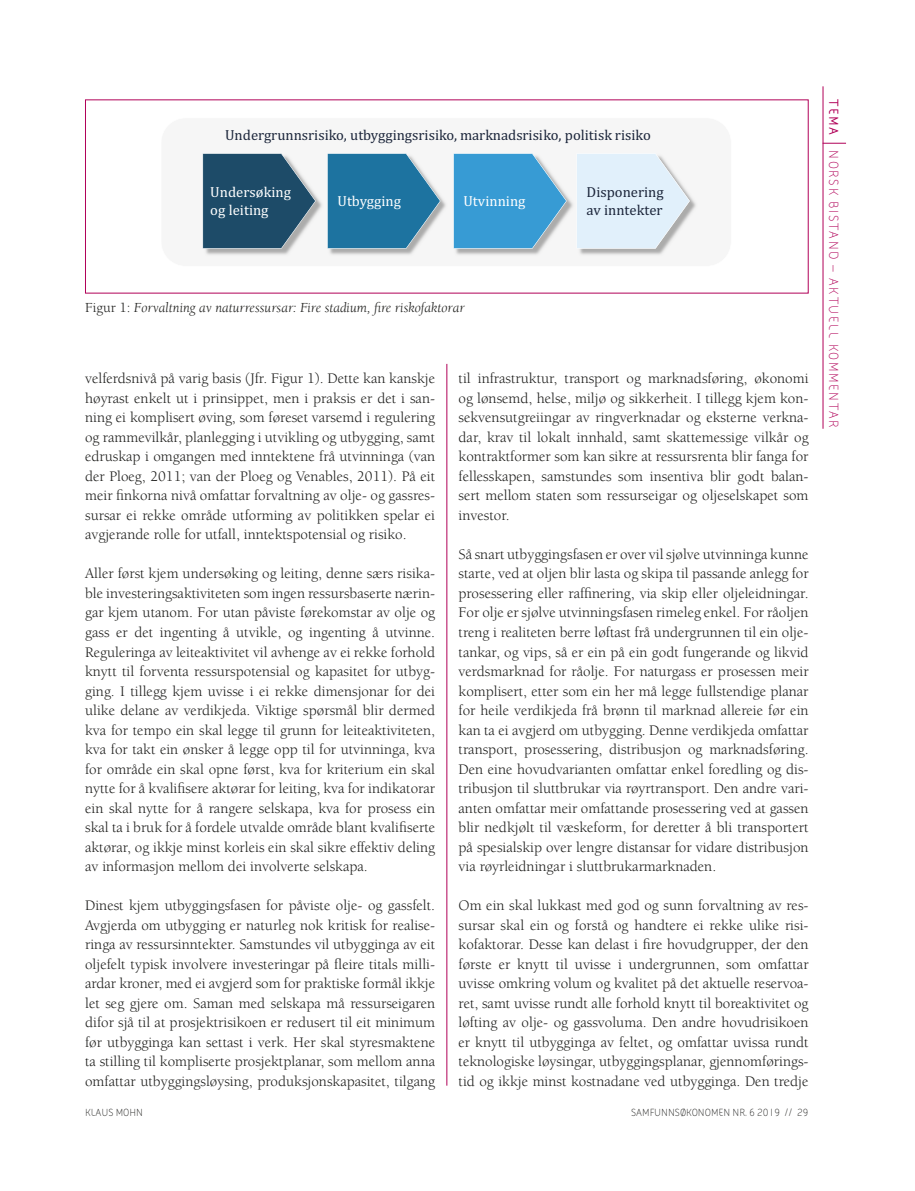
<style>
.page{position:relative;width:915px;height:1191px;background:#fff}
.page>*{position:absolute;margin:0;border:0;box-sizing:border-box;transform-origin:0 0}
.t1{font:15px/19.5px "Berkeley Std";color:#1d1d1b;text-align:justify}
.t2{font:14.7px/17.5px "Cambria";color:#1c263b}
.t3{font:14.7px/17.5px "Cambria";color:#fff}
.t4{font:italic 14.25px "Berkeley Std";color:#1d1d1b}
.t5{font:13.5px "FS Sophie";letter-spacing:.12em;color:#b10058}
.t6{font:10.5px "FS Sophie";color:#1d1d1b}
.s1{font-style:normal}
.s2{font-weight:700}
</style>
<div class="page">
<hr style="left:446px;top:364px;width:1px;height:721px;background:#b10058">
<img style="left:204px;top:193px;width:120px;height:63px">
<svg style="left:202px;top:153px;width:114px;height:96px;background:#41677e"></svg>
<img style="left:328px;top:193px;width:120px;height:63px">
<svg style="left:327px;top:153px;width:113px;height:96px;background:#3f86ac"></svg>
<img style="left:454px;top:191px;width:244px;height:65px">
<svg style="left:453px;top:153px;width:113px;height:96px;background:#54a7d6"></svg>
<svg style="left:576px;top:154px;width:113px;height:95px;background:#e1eef7"></svg>
<hr style="left:822px;top:86px;width:1px;height:343px;background:#b10058">
<svg style="left:822px;top:143px;width:23px;height:1px"></svg>
<p class="t2" style="left:225px;top:128px;width:427px">Undergrunnsrisiko, utbyggingsrisiko, marknadsrisiko, politisk risiko</p>
<p class="t3" style="left:210px;top:185px;width:82px">Undersøking og leiting</p>
<p class="t3" style="left:337px;top:194px;width:65px">Utbygging</p>
<p class="t3" style="left:463px;top:193px;width:63px">Utvinning</p>
<p class="t2" style="left:586px;top:185px;width:79px">Disponering av inntekter</p>
<p class="t4" style="left:85px;top:300px;width:381px"><span class="s1">Figur 1:</span> Forvaltning av naturressursar: Fire stadium, fire riskofaktorar</p>
<p class="t1" style="left:85px;top:369px;width:351px">velferdsnivå på varig basis (Jfr. Figur 1). Dette kan kanskje høyrast enkelt ut i prinsippet, men i praksis er det i san&shy;ning ei komplisert øving, som føreset varsemd i regulering og rammevilkår, planlegging i utvikling og utbygging, samt edruskap i omgangen med inntektene frå utvinninga (van der Ploeg, 2011; van der Ploeg og Venables, 2011). På eit meir finkorna nivå omfattar forvaltning av olje- og gassres&shy;sursar ei rekke område utforming av politikken spelar ei avgjerande rolle for utfall, inntektspotensial og risiko.</p>
<p class="t1" style="left:85px;top:564px;width:351px">Aller først kjem undersøking og leiting, denne særs risika&shy;ble investeringsaktiviteten som ingen ressursbaserte nærin&shy;gar kjem utanom. For utan påviste førekomstar av olje og gass er det ingenting å utvikle, og ingenting å utvinne.<br>Reguleringa av leiteaktivitet vil avhenge av ei rekke forhold knytt til forventa ressurspotensial og kapasitet for utbyg&shy;ging. I tillegg kjem uvisse i ei rekke dimensjonar for dei ulike delane av verdikjeda. Viktige spørsmål blir dermed kva for tempo ein skal legge til grunn for leiteaktiviteten, kva for takt ein ønsker å legge opp til for utvinninga, kva for område ein skal opne først, kva for kriterium ein skal nytte for å kvalifisere aktørar for leiting, kva for indikatorar ein skal nytte for å rangere selskapa, kva for prosess ein skal ta i bruk for å fordele utvalde område blant kvalifiserte aktørar, og ikkje minst korleis ein skal sikre effektiv deling av informasjon mellom dei involverte selskapa.</p>
<p class="t1" style="left:85px;top:896px;width:351px">Dinest kjem utbyggingsfasen for påviste olje- og gassfelt.<br>Avgjerda om utbygging er naturleg nok kritisk for realise&shy;ringa av ressursinntekter. Samstundes vil utbygginga av eit oljefelt typisk involvere investeringar på fleire titals milli&shy;ardar kroner, med ei avgjerd som for praktiske formål ikkje let seg gjere om. Saman med selskapa må ressurseigaren difor sjå til at prosjektrisikoen er redusert til eit minimum før utbygginga kan settast i verk. Her skal styresmaktene ta stilling til kompliserte prosjektplanar, som mellom anna omfattar utbyggingsløysing, produksjonskapasitet, tilgang</p>
<p class="t1" style="left:458px;top:369px;width:351px">til infrastruktur, transport og marknadsføring, økonomi og lønsemd, helse, miljø og sikkerheit. I tillegg kjem kon&shy;sekvensutgreiingar av ringverknadar og eksterne verkna&shy;dar, krav til lokalt innhald, samt skattemessige vilkår og kontraktformer som kan sikre at ressursrenta blir fanga for fellesskapen, samstundes som insentiva blir godt balan&shy;sert mellom staten som ressurseigar og oljeselskapet som investor.</p>
<p class="t1" style="left:458px;top:545px;width:351px">Så snart utbyggingsfasen er over vil sjølve utvinninga kunne starte, ved at oljen blir lasta og skipa til passande anlegg for prosessering eller raffinering, via skip eller oljeleidningar.<br>For olje er sjølve utvinningsfasen rimeleg enkel. For råoljen treng i realiteten berre løftast frå undergrunnen til ein olje&shy;tankar, og vips, så er ein på ein godt fungerande og likvid verdsmarknad for råolje. For naturgass er prosessen meir komplisert, etter som ein her må legge fullstendige planar for heile verdikjeda frå brønn til marknad allereie før ein kan ta ei avgjerd om utbygging. Denne verdikjeda omfattar transport, prosessering, distribusjon og marknadsføring.<br>Den eine hovudvarianten omfattar enkel foredling og dis&shy;tribusjon til sluttbrukar via røyrtransport. Den andre vari&shy;anten omfattar meir omfattande prosessering ved at gassen blir nedkjølt til væskeform, for deretter å bli transportert på spesialskip over lengre distansar for vidare distribusjon via røyrleidningar i sluttbrukarmarknaden.</p>
<p class="t1" style="left:458px;top:896px;width:351px">Om ein skal lukkast med god og sunn forvaltning av res&shy;sursar skal ein og forstå og handtere ei rekke ulike risi&shy;kofaktorar. Desse kan delast i fire hovudgrupper, der den første er knytt til uvisse i undergrunnen, som omfattar uvisse omkring volum og kvalitet på det aktuelle reservoa&shy;ret, samt uvisse rundt alle forhold knytt til boreaktivitet og løfting av olje- og gassvoluma. Den andre hovudrisikoen er knytt til utbygginga av feltet, og omfattar uvissa rundt teknologiske løysingar, utbyggingsplanar, gjennomførings&shy;tid og ikkje minst kostnadane ved utbygginga. Den tredje</p>
<p class="t6" style="left:85px;top:1105px;width:59px">KLAUS MOHN</p>
<p class="t6" style="left:631px;top:1106px;width:179px">SAMFUNNSØKONOMEN NR. 6 2019 // 29</p>
<p class="t5" style="left:842px;top:99px;width:330px;rotate:90deg"><span class="s2">TEMA</span> NORSK BISTAND – AKTUELL KOMMENTAR</p>
</div>
